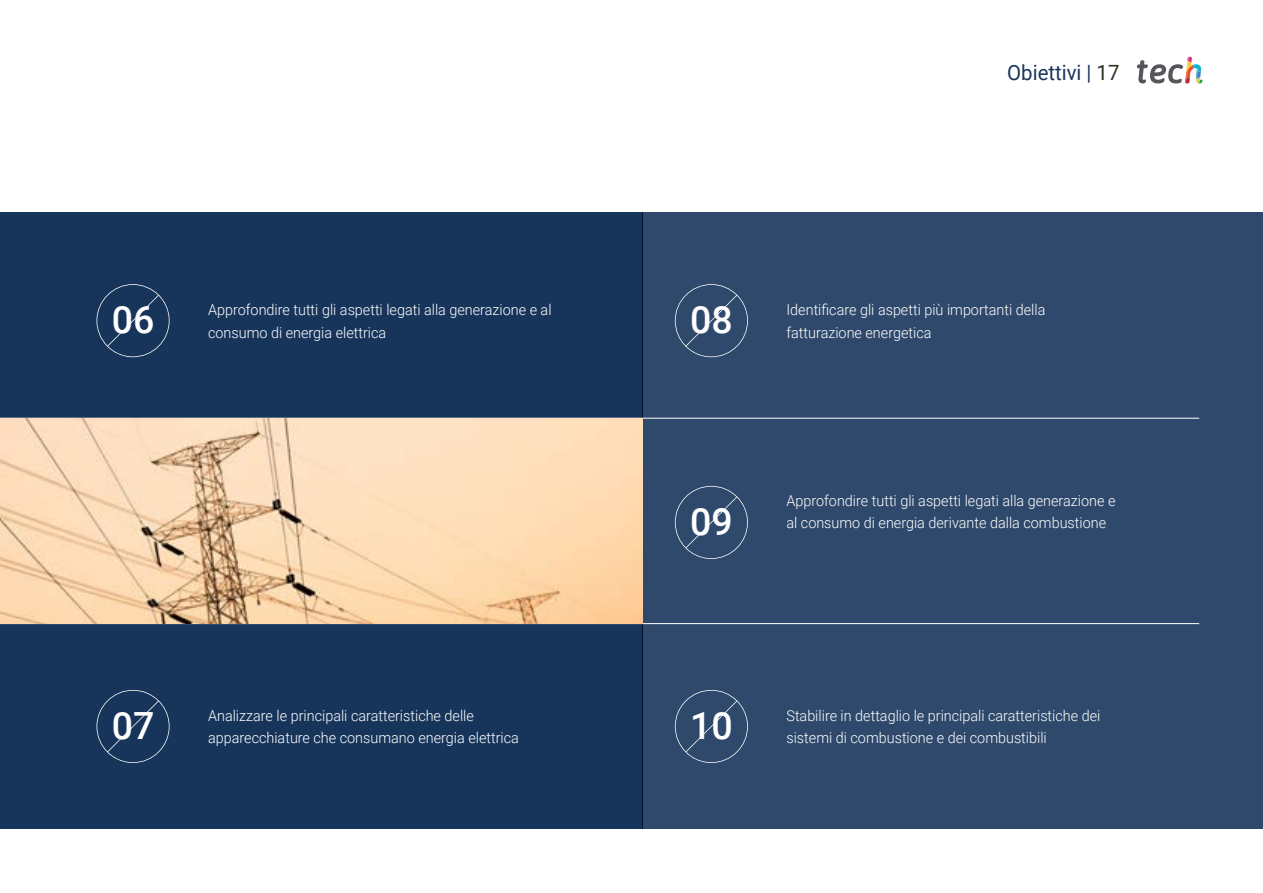
<style>
.page{position:relative;width:1263px;height:893px;background:#fff}
.page>*{position:absolute;margin:0;border:0;box-sizing:border-box;transform-origin:0 0}
.t1{font:500 37.5px "Roboto";color:#fff}
.t2{font:21px "Roboto";color:#1a355c}
.t3{font:300 15px/22.5px "Roboto";color:#fff;scale:.96 1}
.s1{color:#312e20}
</style>
<div class="page">
<svg style="left:1137px;top:57px;width:65px;height:27px"></svg>
<div style="left:0;top:213px;width:642px;height:616px;background:#17355b"></div>
<div style="left:642px;top:213px;width:621px;height:616px;background:#2e496b"></div>
<svg style="left:97px;top:284px;width:73px;height:73px"></svg>
<svg style="left:675px;top:284px;width:73px;height:73px"></svg>
<svg style="left:97px;top:690px;width:73px;height:73px"></svg>
<svg style="left:675px;top:486px;width:73px;height:73px"></svg>
<svg style="left:675px;top:690px;width:73px;height:73px"></svg>
<hr style="left:0;top:418px;width:1199px;height:1px;background:#fff">
<hr style="left:0;top:623px;width:1199px;height:1px;background:#fff">
<img style="left:0;top:418px;width:642px;height:205px">
<h2 class="t2" style="left:1007px;top:57px;width:114px">Obiettivi | <span class="s1">17</span></h2>
<p class="t3" style="left:208px;top:298px;width:359px">Approfondire tutti gli aspetti legati alla generazione e al consumo di energia elettrica</p>
<p class="t3" style="left:786px;top:298px;width:271px">Identificare gli aspetti più importanti della</p>
<h1 class="t1" style="left:112px;top:294px;width:44px">06</h1>
<h1 class="t1" style="left:690px;top:294px;width:44px">08</h1>
<p class="t3" style="left:786px;top:320px;width:153px">fatturazione energetica</p>
<h1 class="t1" style="left:112px;top:699px;width:44px">07</h1>
<p class="t3" style="left:208px;top:704px;width:325px">Analizzare le principali caratteristiche delle apparecchiature che consumano energia elettrica</p>
<h1 class="t1" style="left:690px;top:495px;width:44px">09</h1>
<p class="t3" style="left:786px;top:488px;width:344px">Approfondire tutti gli aspetti legati alla generazione e al consumo di energia derivante dalla combustione</p>
<h1 class="t1" style="left:690px;top:699px;width:44px">10</h1>
<p class="t3" style="left:786px;top:704px;width:328px">Stabilire in dettaglio le principali caratteristiche dei</p>
<p class="t3" style="left:786px;top:726px;width:273px">sistemi di combustione e dei combustibili</p>
</div>
